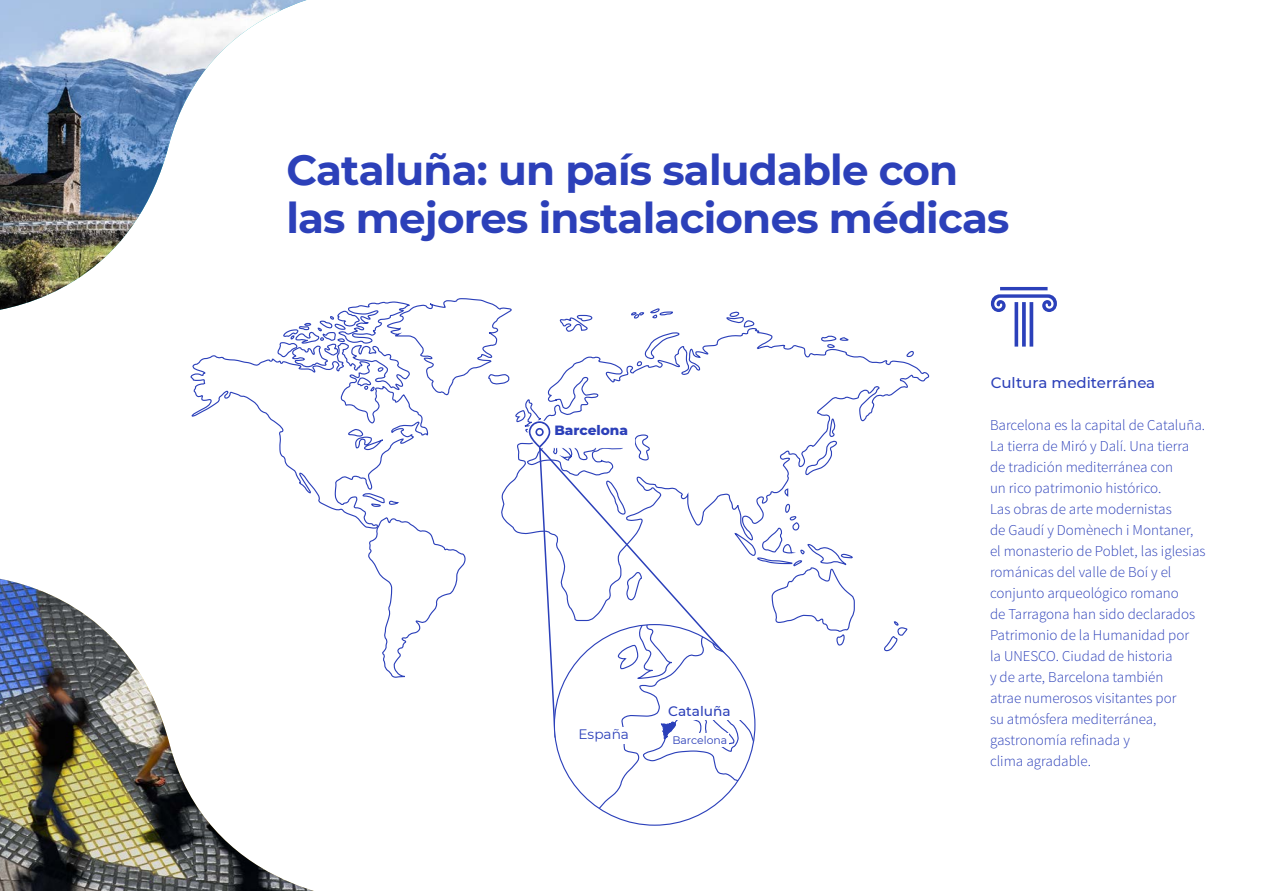
<style>
.page{position:relative;width:1261px;height:891px;background:#fff}
.page>*{position:absolute;margin:0;border:0;box-sizing:border-box;transform-origin:0 0}
.Títulos{font:700 42px/48px "Montserrat";letter-spacing:-.02em;color:#2c40b9}
.Base{font:300 15px/21px "Source Sans Pro";color:#2c40b9}
.Subtítulos{font:500 15px "Montserrat";color:#2c40b9}
.Subtítulos-2{font:800 13.65px "Montserrat";color:#2c40b9}
.Subtítulos-3{font:500 13.65px "Montserrat";color:#2c40b9}
.Subtítulos-4{font:13.65px "Montserrat";color:#2c40b9}
.Subtítulos-5{font:10.8px "Montserrat";color:#2c40b9}
</style>
<div class="page">
<img style="left:0;top:0;width:307px;height:310px">
<img style="left:0;top:578px;width:314px;height:313px">
<svg style="left:991px;top:287px;width:66px;height:59px"></svg>
<svg style="left:560px;top:314px;width:33px;height:13px"></svg>
<svg style="left:631px;top:308px;width:42px;height:11px"></svg>
<svg style="left:884px;top:621px;width:23px;height:31px"></svg>
<svg style="left:726px;top:312px;width:29px;height:15px"></svg>
<svg style="left:550px;top:327px;width:380px;height:160px"></svg>
<div style="left:539px;top:421px;width:96px;height:27px;background:#fff"></div>
<svg style="left:190px;top:297px;width:360px;height:381px"></svg>
<svg style="left:538px;top:446px;width:196px;height:347px"></svg>
<div style="left:554px;top:624px;width:201px;height:201px;background:#fff;border-radius:50%"></div>
<svg style="left:586px;top:487px;width:269px;height:338px"></svg>
<div style="left:666px;top:703px;width:75px;height:17px;background:#fff"></div>
<div style="left:670px;top:733px;width:59px;height:14px;background:#fff"></div>
<div style="left:570px;top:727px;width:64px;height:17px;background:#fff"></div>
<p class="Títulos" style="left:286px;top:144px;width:724px">Cataluña: un país saludable con las mejores instalaciones médicas</p>
<p class="Subtítulos-2" style="left:554px;top:420px;width:75px">Barcelona</p>
<p class="Subtítulos-4" style="left:579px;top:725px;width:52px">España</p>
<p class="Subtítulos-3" style="left:668px;top:702px;width:64px">Cataluña</p>
<p class="Subtítulos-5" style="left:672px;top:733px;width:56px">Barcelona</p>
<p class="Subtítulos" style="left:991px;top:372px;width:166px">Cultura mediterránea</p>
<p class="Base" style="left:990px;top:414px;width:217px">Barcelona es la capital de Cataluña.<br>La tierra de Miró y Dalí. Una tierra de tradición mediterránea con<br>un rico patrimonio histórico.<br>Las obras de arte modernistas<br>de Gaudí y Domènech i Montaner, el monasterio de Poblet, las iglesias románicas del valle de Boí y el conjunto arqueológico romano<br>de Tarragona han sido declarados<br>Patrimonio de la Humanidad por<br>la UNESCO. Ciudad de historia<br>y de arte, Barcelona también<br>atrae numerosos visitantes por<br>su atmósfera mediterránea, gastronomía refinada y<br>clima agradable.</p>
</div>
